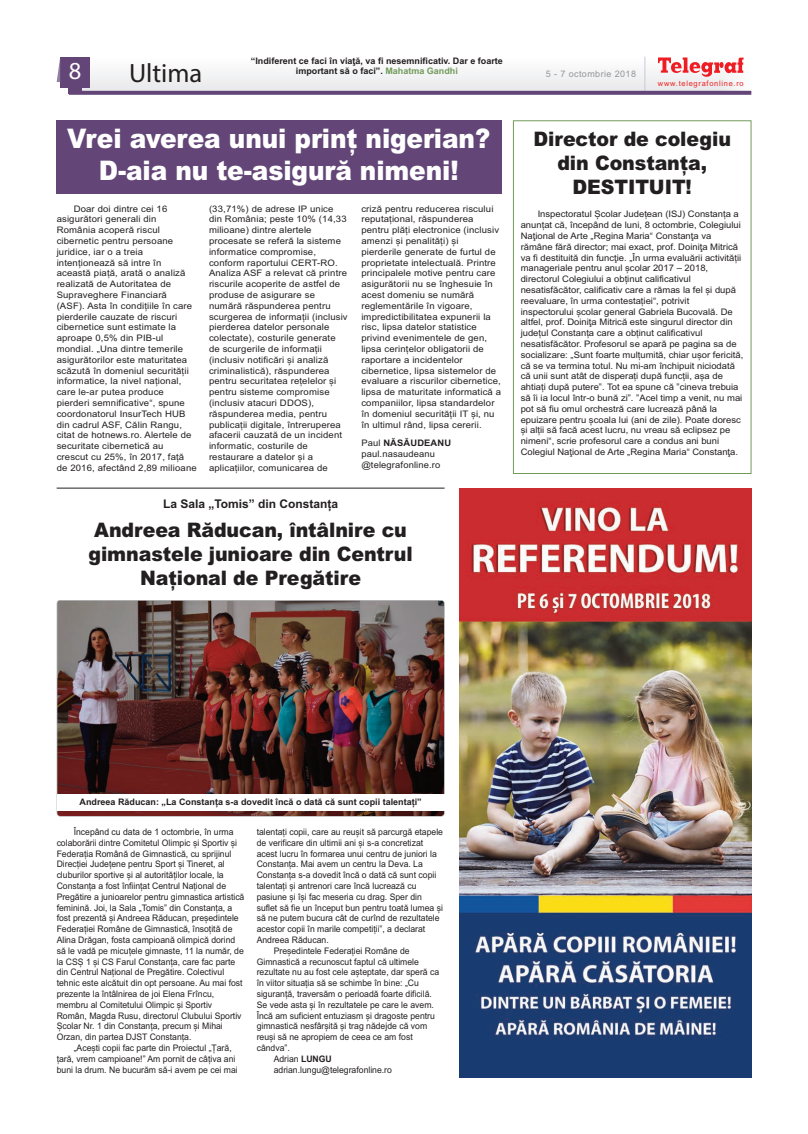
<style>
.page{position:relative;width:808px;height:1134px;background:#fff}
.page>*{position:absolute;margin:0;border:0;box-sizing:border-box;transform-origin:0 0}
.t1{font:900 27px/32.4px "Arial";letter-spacing:-.005em;color:#fff;text-align:center;scale:.92 1}
.t2{font:26.5px "Myriad Pro";color:#231f20}
.t3{font:24.5px "Myriad Pro";color:#fff}
.t4{font:900 20px/24px "Arial";letter-spacing:-.005em;color:#231f20;text-align:center;scale:.95 1}
.t5{font:700 12px "Arial";color:#231f20}
.t6{font:9px/10.8px "Arial";color:#231f20;scale:1.06 1}
.t7{font:9px/10.8px "Arial";color:#231f20;scale:.96 1}
.t8{font:9px/10.8px "Arial";color:#231f20;scale:1.05 1}
.t9{font:700 9px/10.8px "Arial";color:#231f20;text-align:center}
.t10{font:9px/10.8px "Arial";color:#231f20;scale:1.04 1}
.t11{font:9px "Arial";letter-spacing:.045em;color:#939598}
.t12{font:7.5px "Arial";letter-spacing:.095em;color:#ee2323}
.s1{color:#729b5c}
.s2{font-weight:700}
</style>
<div class="page">
<div style="left:79px;top:57px;width:672px;height:35px;background:#f2f3f4"></div>
<div style="left:60px;top:57px;width:30px;height:31px;background:#634677"></div>
<img style="left:720px;top:57px;width:31px;height:34px">
<hr style="left:645px;top:57px;width:1px;height:35px;background:#cec6d9">
<svg style="left:658px;top:57px;width:85px;height:21px"></svg>
<svg style="left:69px;top:91px;width:682px;height:4px;background:#6a4f7d"></svg>
<div style="left:69px;top:88px;width:13px;height:6px;background:#634677"></div>
<svg style="left:57px;top:59px;width:3px;height:23px"></svg>
<img style="left:459px;top:488px;width:292px;height:589px">
<div style="left:56px;top:121px;width:446px;height:73px;background:#634677"></div>
<hr style="left:57px;top:488px;width:388px;height:1px;background:#231f20">
<img style="left:57px;top:600px;width:387px;height:216px;border-radius:3px">
<div style="left:57px;top:600px;width:388px;height:216px;border:1px solid #939598;border-radius:3px"></div>
<div style="left:57px;top:794px;width:388px;height:17px;background:#fff"></div>
<div style="left:513px;top:121px;width:238px;height:353px;border:1px solid #729b5c"></div>
<h3 class="t3" style="left:69px;top:61px;width:14px">8</h3>
<p class="t9" style="left:251px;top:55px;width:253px">“Indiferent ce faci în viaţă, va fi nesemnificativ. Dar e foarte important să o faci”. <span class="s1">Mahatma Gandhi</span></p>
<h2 class="t2" style="left:129px;top:63px;width:75px">Ultima</h2>
<p class="t11" style="left:546px;top:68px;width:92px">5 - 7 octombrie 2018</p>
<p class="t12" style="left:658px;top:79px;width:87px">www.telegrafonline.ro</p>
<h1 class="t1" style="left:67px;top:122px;width:461px">Vrei averea unui prinț nigerian?<br>D-aia nu te-asigură nimeni!</h1>
<p class="t6" style="left:57px;top:203px;width:134px;text-indent:17px">Doar doi dintre cei 16 asigurători generali din<br>România acoperă riscul cibernetic pentru persoane juridice, iar o a treia intenționează să intre în această piață, arată o analiză realizată de Autoritatea de<br>Supraveghere Financiară (ASF). Asta în condițiile în care pierderile cauzate de riscuri cibernetice sunt estimate la aproape 0,5% din PIB-ul mondial. „Una dintre temerile asigurătorilor este maturitatea scăzută în domeniul securității informatice, la nivel național, care le-ar putea produce pierderi semnificative“, spune coordonatorul InsurTech HUB din cadrul ASF, Călin Rangu, citat de hotnews.ro. Alertele de securitate cibernetică au crescut cu 25%, în 2017, față de 2016, afectând 2,89 milioane</p>
<p class="t6" style="left:209px;top:203px;width:132px">(33,71%) de adrese IP unice din România; peste 10% (14,33 milioane) dintre alertele procesate se referă la sisteme informatice compromise, conform raportului CERT-RO.<br>Analiza ASF a relevat că printre riscurile acoperite de astfel de produse de asigurare se numără răspunderea pentru scurgerea de informații (inclusiv pierderea datelor personale colectate), costurile generate de scurgerile de informații (inclusiv notificări și analiză criminalistică), răspunderea pentru securitatea rețelelor și pentru sisteme compromise (inclusiv atacuri DDOS), răspunderea media, pentru publicații digitale, întreruperea afacerii cauzată de un incident informatic, costurile de restaurare a datelor și a aplicațiilor, comunicarea de</p>
<p class="t6" style="left:361px;top:203px;width:133px">criză pentru reducerea riscului reputațional, răspunderea pentru plăți electronice (inclusiv amenzi și penalități) și pierderile generate de furtul de proprietate intelectuală. Printre principalele motive pentru care asigurătorii nu se înghesuie în acest domeniu se numără reglementările în vigoare, impredictibilitatea expunerii la risc, lipsa datelor statistice privind evenimentele de gen, lipsa cerințelor obligatorii de raportare a incidentelor cibernetice, lipsa sistemelor de evaluare a riscurilor cibernetice, lipsa de maturitate informatică a companiilor, lipsa standardelor în domeniul securității IT și, nu în ultimul rând, lipsa cererii.</p>
<p class="t10" style="left:361px;top:438px;width:88px">Paul <span class="s2">NĂSĂUDEANU </span>paul.nasaudeanu @telegrafonline.ro</p>
<h3 class="t5" style="left:163px;top:497px;width:177px">La Sala „Tomis” din Constanța</h3>
<h3 class="t4" style="left:88px;top:518px;width:343px">Andreea Răducan, întâlnire cu gimnastele junioare din Centrul<br>Național de Pregătire</h3>
<h3 class="t4" style="left:533px;top:127px;width:209px">Director de colegiu din Constanța,<br>DESTITUIT!</h3>
<p class="t8" style="left:521px;top:209px;width:214px;text-indent:17px">Inspectoratul Școlar Județean (ISJ) Constanța a anunțat că, începând de luni, 8 octombrie, Colegiului Naţional de Arte „Regina Maria“ Constanţa va rămâne fără director; mai exact, prof. Doiniţa Mitrică va fi destituită din funcţie. „În urma evaluării activității manageriale pentru anul școlar 2017 – 2018, directorul Colegiului a obținut calificativul nesatisfăcător, calificativ care a rămas la fel și după reevaluare, în urma contestației“, potrivit inspectorului școlar general Gabriela Bucovală. De altfel, prof. Doiniţa Mitrică este singurul director din județul Constanța care a obținut calificativul nesatisfăcător. Profesorul se apară pe pagina sa de socializare: „Sunt foarte mulțumită, chiar ușor fericită, că se va termina totul. Nu mi-am închipuit niciodată că unii sunt atât de disperați după funcții, așa de ahtiați după putere”. Tot ea spune că ”cineva trebuia să îi ia locul într-o bună zi”. ”Acel timp a venit, nu mai pot să fiu omul orchestră care lucrează până la epuizare pentru școala lui (ani de zile). Poate doresc și alții să facă acest lucru, nu vreau să eclipsez pe nimeni“, scrie profesorul care a condus ani buni Colegiul Naţional de Arte „Regina Maria“ Constanţa.</p>
<p class="t9" style="left:80px;top:796px;width:344px">Andreea Răducan: „La Constanța s-a dovedit încă o dată că sunt copii talentați”</p>
<p class="t7" style="left:57px;top:826px;width:197px;text-indent:17px">Începând cu data de 1 octombrie, în urma colaborării dintre Comitetul Olimpic și Sportiv și Federația Română de Gimnastică, cu sprijinul Direcției Județene pentru Sport și Tineret, al cluburilor sportive și al autorităților locale, la Constanța a fost înființat Centrul Național de Pregătire a junioarelor pentru gimnastica artistică feminină. Joi, la Sala „Tomis” din Constanța, a fost prezentă și Andreea Răducan, președintele Federației Române de Gimnastică, însoțită de Alina Drăgan, fosta campioană olimpică dorind să le vadă pe micuțele gimnaste, 11 la număr, de la CSȘ 1 și CS Farul Constanța, care fac parte din Centrul Național de Pregătire. Colectivul tehnic este alcătuit din opt persoane. Au mai fost prezente la întâlnirea de joi Elena Frîncu, membru al Comitetului Olimpic și Sportiv Român, Magda Rusu, directorul Clubului Sportiv Școlar Nr. 1 din Constanța, precum și Mihai Orzan, din partea DJST Constanța.</p>
<p class="t7" style="left:57px;top:1042px;width:190px;text-indent:17px">„Acești copii fac parte din Proiectul „Țară, țară, vrem campioane!” Am pornit de câțiva ani buni la drum. Ne bucurăm să-i avem pe cei mai</p>
<p class="t7" style="left:257px;top:826px;width:196px">talentați copii, care au reușit să parcurgă etapele</p>
<p class="t7" style="left:257px;top:837px;width:175px">de verificare din ultimii ani și s-a concretizat</p>
<p class="t7" style="left:257px;top:848px;width:189px">acest lucru în formarea unui centru de juniori la</p>
<p class="t7" style="left:257px;top:859px;width:175px">Constanța. Mai avem un centru la Deva. La</p>
<p class="t7" style="left:257px;top:870px;width:189px">Constanța s-a dovedit încă o dată că sunt copii</p>
<p class="t7" style="left:257px;top:880px;width:168px">talentați și antrenori care încă lucrează cu</p>
<p class="t7" style="left:257px;top:891px;width:174px">pasiune și își fac meseria cu drag. Sper din</p>
<p class="t7" style="left:257px;top:902px;width:196px">suflet să fie un început bun pentru toată lumea și</p>
<p class="t7" style="left:257px;top:913px;width:192px">să ne putem bucura cât de curînd de rezultatele</p>
<p class="t7" style="left:257px;top:924px;width:177px">acestor copii în marile competiții”, a declarat</p>
<p class="t7" style="left:257px;top:934px;width:77px">Andreea Răducan.</p>
<p class="t7" style="left:274px;top:945px;width:143px">Președintele Federației Române de</p>
<p class="t7" style="left:257px;top:956px;width:171px">Gimnastică a recunoscut faptul că ultimele</p>
<p class="t7" style="left:257px;top:967px;width:192px">rezultate nu au fost cele așteptate, dar speră ca</p>
<p class="t7" style="left:257px;top:978px;width:171px">în viitor situația să se schimbe în bine: „Cu</p>
<p class="t7" style="left:257px;top:988px;width:184px">siguranță, traversăm o perioadă foarte dificilă.</p>
<p class="t7" style="left:257px;top:999px;width:186px">Se vede asta și în rezultatele pe care le avem.</p>
<p class="t7" style="left:257px;top:1010px;width:187px">Încă am suficient entuziasm și dragoste pentru</p>
<p class="t7" style="left:257px;top:1021px;width:179px">gimnastică nesfârșită și trag nădejde că vom</p>
<p class="t7" style="left:257px;top:1032px;width:164px">reuși să ne apropiem de ceea ce am fost</p>
<p class="t7" style="left:257px;top:1042px;width:36px">cândva”.</p>
<p class="t7" style="left:274px;top:1053px;width:62px">Adrian <span class="s2">LUNGU</span></p>
<p class="t7" style="left:274px;top:1064px;width:125px">adrian.lungu@telegrafonline.ro</p>
</div>
